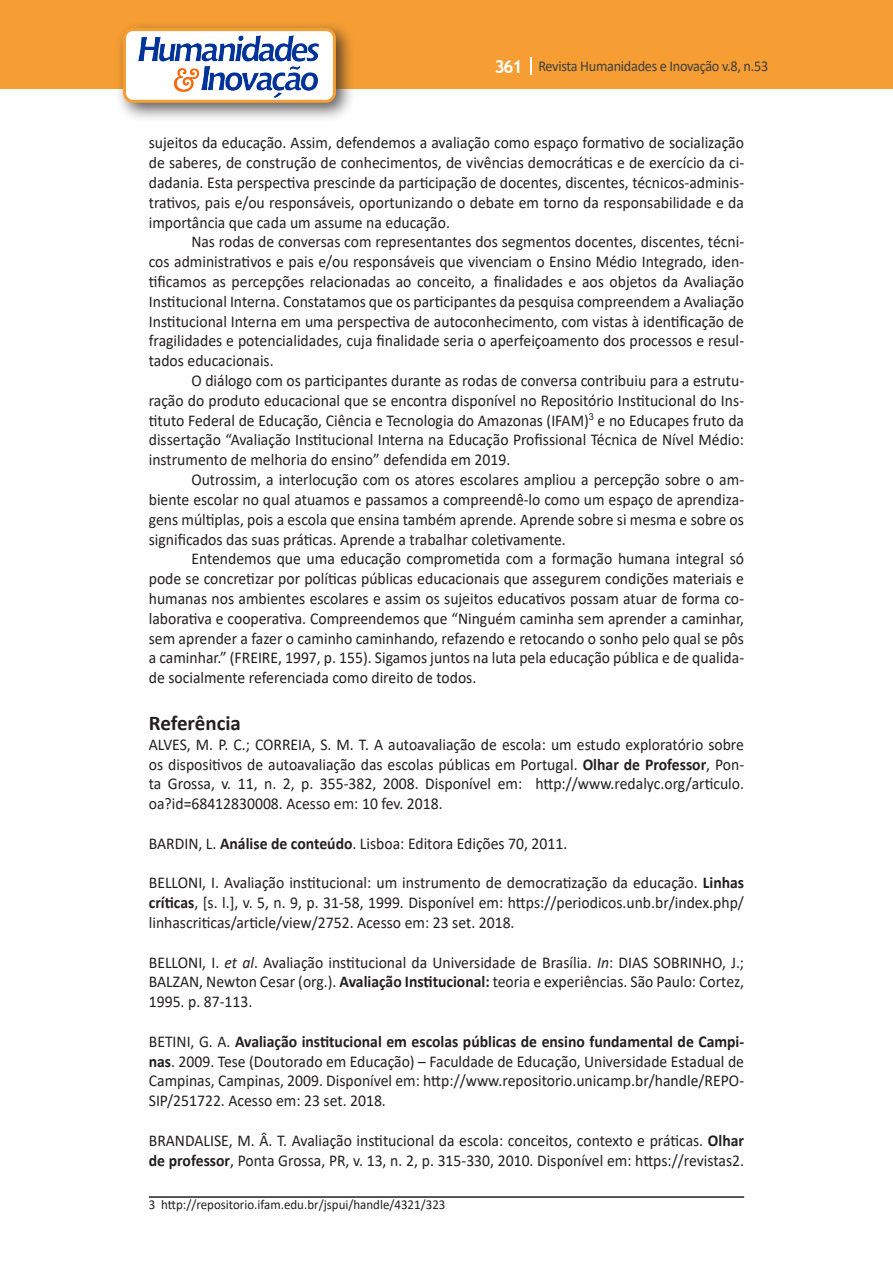
<style>
.page{position:relative;width:893px;height:1263px;background:#fff}
.page>*{position:absolute;margin:0;border:0;box-sizing:border-box;transform-origin:0 0}
.Titulo_2{font:700 21px "Calibri";color:#231f20}
.Texto{font:16.5px/19.8px "Calibri";color:#231f20;text-align:justify;scale:.95 1}
.t1{font:15px "Calibri";letter-spacing:-.02em;color:#3e3e3f;scale:.95 1}
.Rodapé{font:13.5px "Calibri";color:#231f20;scale:.96 1}
.s1{font-family:"Trebuchet MS";font-weight:700;font-size:18px;color:#fff}
.s2{font-weight:700}
.s3{font-style:italic}
</style>
<div class="page">
<div style="left:0;top:0;width:893px;height:88px;background:#f69e34"></div>
<svg style="left:530px;top:57px;width:2px;height:18px"></svg>
<div style="left:115px;top:20px;width:241px;height:103px;background:#231f20;opacity:.75"></div>
<div style="left:125px;top:30px;width:209px;height:71px;background:#fff;border-radius:9px"></div>
<img style="left:138px;top:35px;width:181px;height:62px">
<div style="left:123px;top:28px;width:213px;height:75px;border:3px solid #f69e34;border-radius:9px"></div>
<hr style="left:149px;top:1196px;width:595px;height:2px;background:#231f20">
<p class="t1" style="left:495px;top:56px;width:290px"><span class="s1">361</span> Revista Humanidades e Inovação v.8, n.53</p>
<p class="Texto" style="left:149px;top:133px;width:628px">sujeitos da educação. Assim, defendemos a avaliação como espaço formativo de socialização de saberes, de construção de conhecimentos, de vivências democráticas e de exercício da ci&shy;dadania. Esta perspectiva prescinde da participação de docentes, discentes, técnicos-adminis&shy;trativos, pais e/ou responsáveis, oportunizando o debate em torno da responsabilidade e da importância que cada um assume na educação.</p>
<p class="Texto" style="left:149px;top:232px;width:628px;text-indent:43px">Nas rodas de conversas com representantes dos segmentos docentes, discentes, técni&shy;cos administrativos e pais e/ou responsáveis que vivenciam o Ensino Médio Integrado, iden&shy;tificamos as percepções relacionadas ao conceito, a finalidades e aos objetos da Avaliação Institucional Interna. Constatamos que os participantes da pesquisa compreendem a Avaliação Institucional Interna em uma perspectiva de autoconhecimento, com vistas à identificação de fragilidades e potencialidades, cuja finalidade seria o aperfeiçoamento dos processos e resul&shy;tados educacionais.</p>
<p class="Texto" style="left:149px;top:370px;width:628px;text-indent:43px">O diálogo com os participantes durante as rodas de conversa contribuiu para a estrutu&shy;ração do produto educacional que se encontra disponível no Repositório Institucional do Ins&shy;tituto Federal de Educação, Ciência e Tecnologia do Amazonas (IFAM)<sup>3</sup> e no Educapes fruto da dissertação “Avaliação Institucional Interna na Educação Profissional Técnica de Nível Médio: instrumento de melhoria do ensino” defendida em 2019.</p>
<p class="Texto" style="left:149px;top:469px;width:628px;text-indent:43px">Outrossim, a interlocução com os atores escolares ampliou a percepção sobre o am&shy;biente escolar no qual atuamos e passamos a compreendê-lo como um espaço de aprendiza&shy;gens múltiplas, pois a escola que ensina também aprende. Aprende sobre si mesma e sobre os significados das suas práticas. Aprende a trabalhar coletivamente.</p>
<p class="Texto" style="left:149px;top:548px;width:628px;text-indent:43px">Entendemos que uma educação comprometida com a formação humana integral só pode se concretizar por políticas públicas educacionais que assegurem condições materiais e humanas nos ambientes escolares e assim os sujeitos educativos possam atuar de forma co&shy;laborativa e cooperativa. Compreendemos que “Ninguém caminha sem aprender a caminhar, sem aprender a fazer o caminho caminhando, refazendo e retocando o sonho pelo qual se pôs a caminhar.” (FREIRE, 1997, p. 155). Sigamos juntos na luta pela educação pública e de qualida&shy;de socialmente referenciada como direito de todos.</p>
<p class="Titulo_2" style="left:149px;top:708px;width:94px">Referência</p>
<p class="Texto" style="left:149px;top:734px;width:628px">ALVES, M. P. C.; CORREIA, S. M. T. A autoavaliação de escola: um estudo exploratório sobre os dispositivos de autoavaliação das escolas públicas em Portugal. <span class="s2">Olhar de Professor</span>, Pon&shy;ta Grossa, v. 11, n. 2, p. 355-382, 2008. Disponível em: http://www.redalyc.org/articulo. oa?id=68412830008. Acesso em: 10 fev. 2018.</p>
<p class="Texto" style="left:149px;top:833px;width:442px">BARDIN, L. <span class="s2">Análise de conteúdo</span>. Lisboa: Editora Edições 70, 2011.</p>
<p class="Texto" style="left:149px;top:872px;width:628px">BELLONI, I. Avaliação institucional: um instrumento de democratização da educação. <span class="s2">Linhas críticas</span>, [s. l.], v. 5, n. 9, p. 31-58, 1999. Disponível em: https://periodicos.unb.br/index.php/ linhascriticas/article/view/2752. Acesso em: 23 set. 2018.</p>
<p class="Texto" style="left:149px;top:952px;width:628px">BELLONI, I. <span class="s3">et al</span>. Avaliação institucional da Universidade de Brasília. <span class="s3">In</span>: DIAS SOBRINHO, J.; BALZAN, Newton Cesar (org.). <span class="s2">Avaliação Institucional:</span> teoria e experiências. São Paulo: Cortez, 1995. p. 87-113.</p>
<p class="Texto" style="left:149px;top:1031px;width:628px">BETINI, G. A. <span class="s2">Avaliação institucional em escolas públicas de ensino fundamental de Campi&shy;nas</span>. 2009. Tese (Doutorado em Educação) – Faculdade de Educação, Universidade Estadual de Campinas, Campinas, 2009. Disponível em: http://www.repositorio.unicamp.br/handle/REPO-SIP/251722. Acesso em: 23 set. 2018.</p>
<p class="Texto" style="left:149px;top:1130px;width:628px">BRANDALISE, M. Â. T. Avaliação institucional da escola: conceitos, contexto e práticas. <span class="s2">Olhar de professor</span>, Ponta Grossa, PR, v. 13, n. 2, p. 315-330, 2010. Disponível em: https://revistas2.</p>
<p class="Rodapé" style="left:149px;top:1195px;width:310px">3 http://repositorio.ifam.edu.br/jspui/handle/4321/323</p>
</div>
